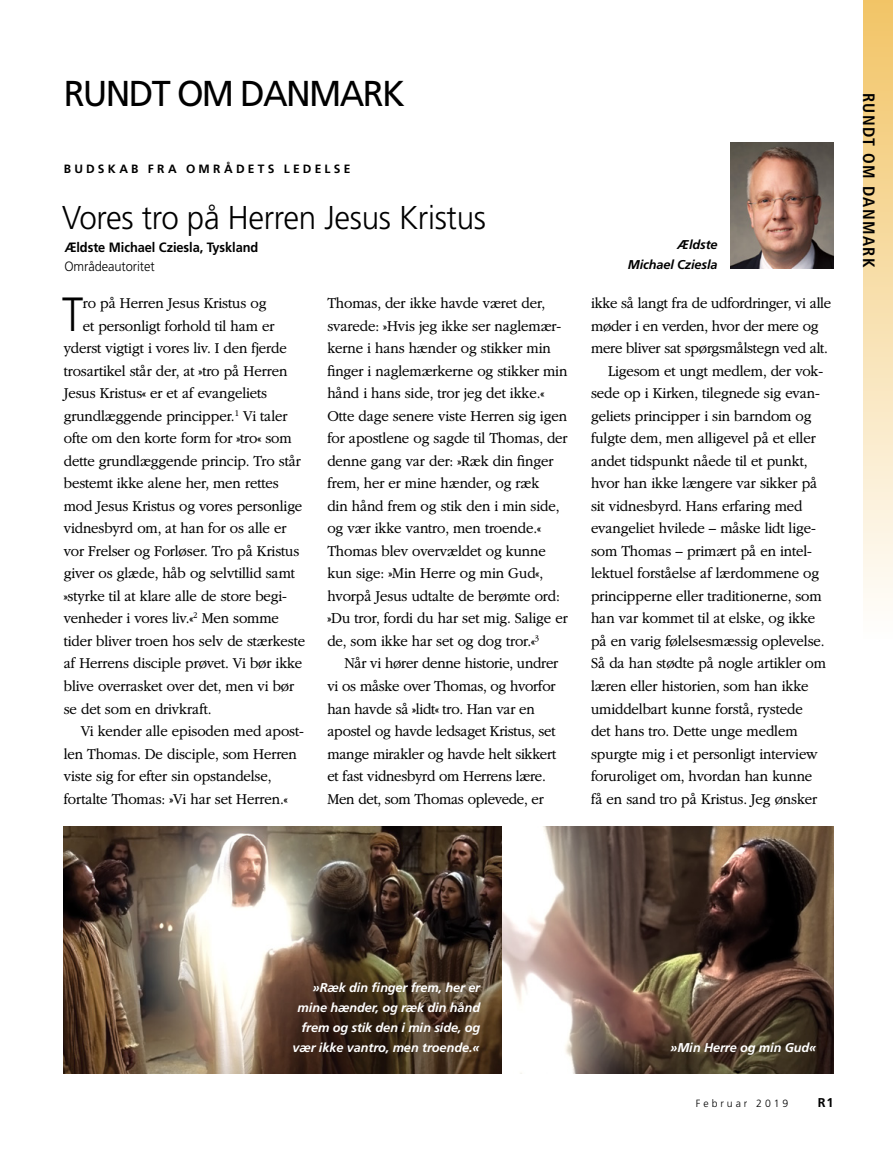
<style>
.page{position:relative;width:893px;height:1161px;background:#fff}
.page>*{position:absolute;margin:0;border:0;box-sizing:border-box;transform-origin:0 0}
.ARTCL_para_first_NEW{font:300 48px "Frutigerlds Lat";color:#000;scale:.88 1}
.ARTCL_seriesTitle{font:36px "Frutigerlds Lat";letter-spacing:-.05em;color:#000;scale:.95 1}
.ARTCL_title_NEWS{font:300 33px "Frutigerlds Lat";letter-spacing:-.01em;color:#000;scale:.95 1}
.t1{font:700 condensed 16.5px "Frutigerlds Lat";letter-spacing:.09em;color:#000}
.ARTCL_para_NEWS{font:300 15.75px/22.5px "Garamondlds Lat Plus";letter-spacing:-.01em;color:#000;scale:.95 1}
.ARTCL_para_first_NEW-2{font:300 15.75px "Garamondlds Lat Plus";letter-spacing:-.01em;color:#000;scale:.95 1}
.ARTCL-BY_para_first{font:700 13.5px "Frutigerlds Lat";letter-spacing:-.005em;color:#000;scale:.95 1}
.ARTCL-BY_para{font:300 13.5px "Frutigerlds Lat";letter-spacing:-.005em;color:#000;scale:.95 1}
.FIGimg_CAP_para_NEWS{font:italic 700 12.75px/20.2px "Frutigerlds Lat";letter-spacing:-.01em;color:#fff;text-align:right}
.FIGimg_CAP_para_NEWS-2{font:italic 700 12.75px/20.2px "Frutigerlds Lat";letter-spacing:-.01em;color:#000;text-align:right}
.Folio_R{font:700 12.75px "Frutigerlds Lat";color:#000}
.ARTCL_seriesTitle-2{font:700 12px "Frutigerlds Lat";letter-spacing:.27em;color:#000}
.Folio_R-2{font:300 10.5px "Frutigerlds Lat";letter-spacing:.28em;color:#000}
</style>
<div class="page">
<div style="left:863px;top:0;width:30px;height:639px;background:linear-gradient(to bottom,#f2c466,#fefefd)"></div>
<img style="left:730px;top:142px;width:103px;height:127px">
<img style="left:64px;top:826px;width:439px;height:247px">
<img style="left:503px;top:826px;width:330px;height:247px">
<p class="ARTCL_seriesTitle" style="left:64px;top:66px;width:360px">RUNDT OM DANMARK</p>
<p class="ARTCL_seriesTitle-2" style="left:64px;top:160px;width:288px">BUDSKAB FRA OMRÅDETS LEDELSE</p>
<p class="ARTCL_title_NEWS" style="left:62px;top:193px;width:448px">Vores tro på Herren Jesus Kristus</p>
<p class="ARTCL-BY_para_first" style="left:64px;top:237px;width:206px">Ældste Michael Cziesla, Tyskland</p>
<p class="ARTCL-BY_para" style="left:64px;top:257px;width:97px">Områdeautoritet</p>
<p class="ARTCL_para_first_NEW" style="left:62px;top:279px;width:25px">T</p>
<p class="ARTCL_para_first_NEW-2" style="left:83px;top:292px;width:195px">ro på Herren Jesus Kristus og</p>
<p class="ARTCL_para_first_NEW-2" style="left:83px;top:315px;width:203px">et personligt forhold til ham er</p>
<p class="ARTCL_para_first_NEW-2" style="left:64px;top:337px;width:236px">yderst vigtigt i vores liv. I den fjerde</p>
<p class="ARTCL_para_first_NEW-2" style="left:64px;top:360px;width:237px">trosartikel står der, at »tro på Herren</p>
<p class="ARTCL_para_first_NEW-2" style="left:64px;top:382px;width:216px">Jesus Kristus« er et af evangeliets</p>
<p class="ARTCL_para_first_NEW-2" style="left:64px;top:405px;width:237px">grundlæggende principper.<sup>1</sup> Vi taler</p>
<p class="ARTCL_para_first_NEW-2" style="left:64px;top:427px;width:241px">ofte om den korte form for »tro« som</p>
<p class="ARTCL_para_first_NEW-2" style="left:64px;top:450px;width:251px">dette grundlæggende princip. Tro står</p>
<p class="ARTCL_para_first_NEW-2" style="left:64px;top:472px;width:228px">bestemt ikke alene her, men rettes</p>
<p class="ARTCL_para_first_NEW-2" style="left:64px;top:495px;width:253px">mod Jesus Kristus og vores personlige</p>
<p class="ARTCL_para_first_NEW-2" style="left:64px;top:517px;width:236px">vidnesbyrd om, at han for os alle er</p>
<p class="ARTCL_para_first_NEW-2" style="left:64px;top:540px;width:250px">vor Frelser og Forløser. Tro på Kristus</p>
<p class="ARTCL_para_first_NEW-2" style="left:64px;top:562px;width:245px">giver os glæde, håb og selvtillid samt</p>
<p class="ARTCL_para_first_NEW-2" style="left:64px;top:585px;width:237px">»styrke til at klare alle de store begi-</p>
<p class="ARTCL_para_first_NEW-2" style="left:64px;top:607px;width:228px">venheder i vores liv.«<sup>2</sup> Men somme</p>
<p class="ARTCL_para_first_NEW-2" style="left:64px;top:630px;width:256px">tider bliver troen hos selv de stærkeste</p>
<p class="ARTCL_para_first_NEW-2" style="left:64px;top:652px;width:253px">af Herrens disciple prøvet. Vi bør ikke</p>
<p class="ARTCL_para_first_NEW-2" style="left:64px;top:675px;width:244px">blive overrasket over det, men vi bør</p>
<p class="ARTCL_para_first_NEW-2" style="left:64px;top:697px;width:157px">se det som en drivkraft.</p>
<p class="ARTCL_para_NEWS" style="left:64px;top:719px;width:254px;text-indent:17px">Vi kender alle episoden med apost&shy;len Thomas. De disciple, som Herren viste sig for efter sin opstandelse, fortalte Thomas: »Vi har set Herren.«</p>
<p class="ARTCL_para_NEWS" style="left:327px;top:292px;width:255px">Thomas, der ikke havde været der, svarede: »Hvis jeg ikke ser naglemær&shy;kerne i hans hænder og stikker min finger i naglemærkerne og stikker min hånd i hans side, tror jeg det ikke.« Otte dage senere viste Herren sig igen for apostlene og sagde til Thomas, der denne gang var der: »Ræk din finger frem, her er mine hænder, og ræk<br>din hånd frem og stik den i min side, og vær ikke vantro, men troende.« Thomas blev overvældet og kunne kun sige: »Min Herre og min Gud«, hvorpå Jesus udtalte de berømte ord: »Du tror, fordi du har set mig. Salige er de, som ikke har set og dog tror.«<sup>3</sup></p>
<p class="ARTCL_para_NEWS" style="left:327px;top:652px;width:244px;text-indent:17px">Når vi hører denne historie, undrer vi os måske over Thomas, og hvorfor han havde så »lidt« tro. Han var en apostel og havde ledsaget Kristus, set mange mirakler og havde helt sikkert et fast vidnesbyrd om Herrens lære.<br>Men det, som Thomas oplevede, er</p>
<p class="FIGimg_CAP_para_NEWS-2" style="left:628px;top:234px;width:91px">Ældste<br>Michael Cziesla</p>
<p class="ARTCL_para_NEWS" style="left:591px;top:292px;width:254px">ikke så langt fra de udfordringer, vi alle møder i en verden, hvor der mere og mere bliver sat spørgsmålstegn ved alt.</p>
<p class="ARTCL_para_NEWS" style="left:591px;top:359px;width:249px;text-indent:17px">Ligesom et ungt medlem, der vok&shy;sede op i Kirken, tilegnede sig evan&shy;geliets principper i sin barndom og fulgte dem, men alligevel på et eller andet tidspunkt nåede til et punkt, hvor han ikke længere var sikker på sit vidnesbyrd. Hans erfaring med evangeliet hvilede – måske lidt lige&shy;som Thomas – primært på en intel&shy;lektuel forståelse af lærdommene og principperne eller traditionerne, som han var kommet til at elske, og ikke på en varig følelsesmæssig oplevelse.<br>Så da han stødte på nogle artikler om læren eller historien, som han ikke umiddelbart kunne forstå, rystede det hans tro. Dette unge medlem spurgte mig i et personligt interview foruroliget om, hvordan han kunne få en sand tro på Kristus. Jeg ønsker</p>
<p class="t1" style="left:881px;top:93px;width:176px;rotate:90deg">RUNDT OM DANMARK</p>
<p class="FIGimg_CAP_para_NEWS" style="left:293px;top:977px;width:189px">»Ræk din finger frem, her er mine hænder, og ræk din hånd frem og stik den i min side, og vær ikke vantro, men troende.«</p>
<p class="FIGimg_CAP_para_NEWS" style="left:670px;top:1037px;width:149px">»Min Herre og min Gud«</p>
<p class="Folio_R-2" style="left:696px;top:1095px;width:94px">Februar 2019</p>
<p class="Folio_R" style="left:818px;top:1092px;width:17px">R1</p>
</div>
